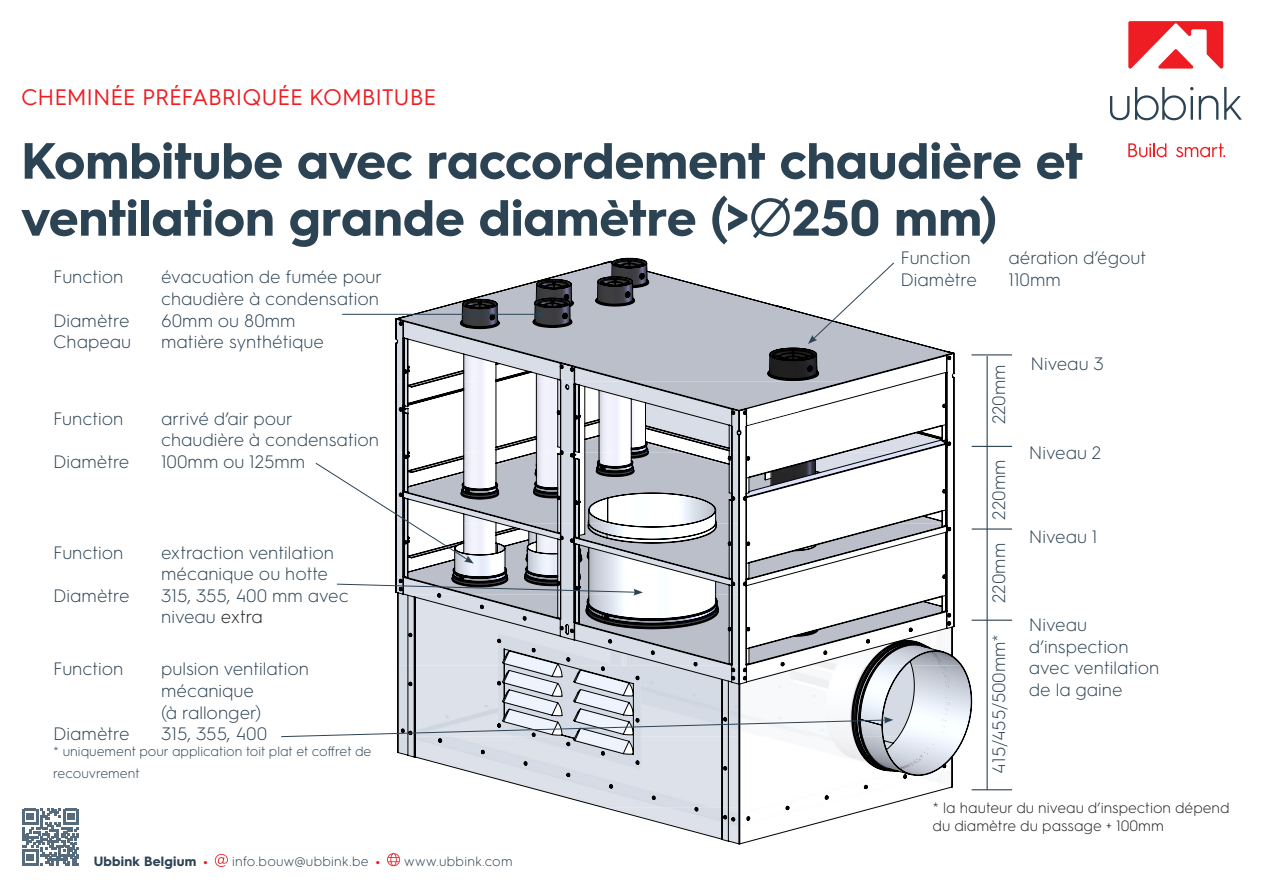
<style>
.page{position:relative;width:1263px;height:893px;background:#fff}
.page>*{position:absolute;margin:0;border:0;box-sizing:border-box;transform-origin:0 0}
.t1{font:700 51px/57px "HGS3";color:#2c4354}
.t2{font:22.5px "HGS3";letter-spacing:-.005em;color:#ee1d23}
.t3{font:300 18px/21.6px "HGS3";color:#2c4354}
.t4{font:300 15px/18px "HGS3";color:#231f20}
.t5{font:300 13.5px/21.6px "HGS3";color:#2c4354}
.t6{font:700 13.5px "HGS3";letter-spacing:.02em;color:#2c4354}
.t7{font:300 13.5px "HGS3";letter-spacing:.02em;color:#2c4354}
.s1{font-family:"Century Gothic";font-weight:400}
.s2{color:#231f20}
.s3{color:#ee1d23}
.s4{font-weight:700;color:#ee1d23}
</style>
<div class="page">
<svg style="left:395px;top:258px;width:577px;height:587px"></svg>
<svg style="left:747px;top:395px;width:53px;height:30px"></svg>
<hr style="left:986px;top:356px;width:2px;height:434px;background:#2c4354">
<hr style="left:972px;top:446px;width:40px;height:1px;background:#2c4354">
<hr style="left:972px;top:528px;width:40px;height:2px;background:#2c4354">
<hr style="left:972px;top:620px;width:40px;height:1px;background:#2c4354">
<hr style="left:972px;top:789px;width:40px;height:1px;background:#2c4354">
<svg style="left:215px;top:854px;width:13px;height:13px"></svg>
<svg style="left:387px;top:853px;width:13px;height:13px"></svg>
<svg style="left:1110px;top:96px;width:19px;height:24px"></svg>
<svg style="left:1199px;top:96px;width:19px;height:24px"></svg>
<svg style="left:1224px;top:87px;width:18px;height:33px"></svg>
<svg style="left:1135px;top:87px;width:58px;height:33px"></svg>
<svg style="left:1128px;top:143px;width:38px;height:14px"></svg>
<svg style="left:1176px;top:143px;width:49px;height:14px"></svg>
<svg style="left:1128px;top:21px;width:95px;height:48px"></svg>
<svg style="left:22px;top:809px;width:57px;height:56px"></svg>
<hr style="left:342px;top:314px;width:197px;height:1px;background:#2c4354">
<svg style="left:537px;top:311px;width:9px;height:7px"></svg>
<svg style="left:808px;top:262px;width:87px;height:82px"></svg>
<hr style="left:971px;top:354px;width:41px;height:1px;background:#2c4354">
<svg style="left:315px;top:462px;width:159px;height:102px"></svg>
<svg style="left:336px;top:583px;width:307px;height:13px"></svg>
<svg style="left:281px;top:717px;width:612px;height:20px"></svg>
<p class="t2" style="left:21px;top:81px;width:417px">CHEMINÉE PRÉFABRIQUÉE KOMBITUBE</p>
<p class="t1" style="left:21px;top:129px;width:1063px">Kombitube avec raccordement chaudière et ventilation grande diamètre (&gt;<span class="s1">Ø</span>250 mm)</p>
<p class="t3" style="left:53px;top:265px;width:72px">Function</p>
<p class="t3" style="left:161px;top:265px;width:223px">évacuation de fumée pour chaudière à condensation</p>
<p class="t3" style="left:53px;top:309px;width:78px">Diamètre</p>
<p class="t3" style="left:161px;top:309px;width:136px">60mm ou 80mm</p>
<p class="t3" style="left:53px;top:330px;width:80px">Chapeau</p>
<p class="t3" style="left:161px;top:330px;width:164px">matière synthétique</p>
<p class="t3" style="left:53px;top:406px;width:72px">Function</p>
<p class="t3" style="left:161px;top:406px;width:219px">arrivé d’air pour chaudière à condensation</p>
<p class="t3" style="left:53px;top:450px;width:78px">Diamètre</p>
<p class="t3" style="left:161px;top:450px;width:146px">100mm ou 125mm</p>
<p class="t3" style="left:53px;top:540px;width:72px">Function</p>
<p class="t3" style="left:161px;top:540px;width:174px">extraction ventilation</p>
<p class="t3" style="left:161px;top:562px;width:168px">mécanique ou hotte</p>
<p class="t3" style="left:53px;top:584px;width:78px">Diamètre</p>
<p class="t3" style="left:161px;top:584px;width:189px">315, 355, 400 mm avec niveau <span class="s2">extra</span></p>
<p class="t3" style="left:53px;top:657px;width:72px">Function</p>
<p class="t3" style="left:161px;top:657px;width:149px">pulsion ventilation mécanique<br>(à rallonger)</p>
<p class="t3" style="left:53px;top:722px;width:78px">Diamètre</p>
<p class="t3" style="left:161px;top:722px;width:108px">315, 355, 400</p>
<p class="t5" style="left:53px;top:740px;width:320px">* uniquement pour application toit plat et coffret de recouvrement</p>
<p class="t6" style="left:94px;top:851px;width:116px">Ubbink Belgium <span class="s3">•</span></p>
<p class="t5" style="left:232px;top:849px;width:150px">info.bouw@ubbink.be <span class="s4">•</span></p>
<p class="t7" style="left:404px;top:852px;width:110px">www.ubbink.com</p>
<p class="t3" style="left:900px;top:246px;width:72px">Function</p>
<p class="t3" style="left:1008px;top:246px;width:139px">aération d’égout</p>
<p class="t3" style="left:900px;top:268px;width:78px">Diamètre</p>
<p class="t3" style="left:1008px;top:268px;width:54px">110mm</p>
<p class="t3" style="left:987px;top:424px;width:62px;rotate:-90deg">220mm</p>
<p class="t3" style="left:987px;top:520px;width:62px;rotate:-90deg">220mm</p>
<p class="t3" style="left:987px;top:603px;width:62px;rotate:-90deg">220mm</p>
<p class="t3" style="left:987px;top:773px;width:141px;rotate:-90deg">415/455/500mm*</p>
<p class="t3" style="left:1030px;top:352px;width:75px">Niveau 3</p>
<p class="t3" style="left:1029px;top:441px;width:74px">Niveau 2</p>
<p class="t3" style="left:1029px;top:525px;width:70px">Niveau 1</p>
<p class="t3" style="left:1029px;top:613px;width:132px">Niveau d’inspection avec ventilation de la gaine</p>
<p class="t4" style="left:932px;top:798px;width:298px">* la hauteur du niveau d’inspection dépend du diamètre du passage + 100mm</p>
</div>
